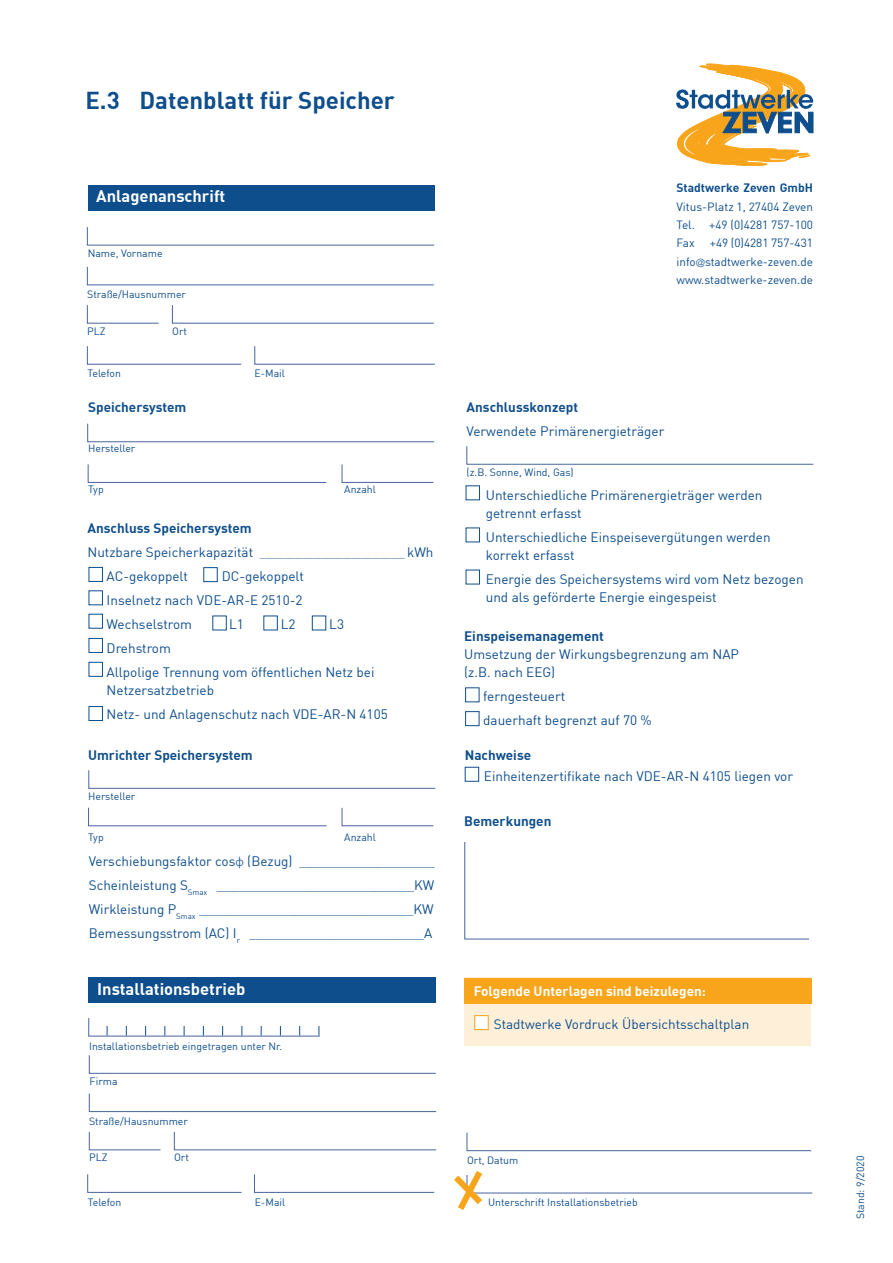
<style>
.page{position:relative;width:893px;height:1263px;background:#fff}
.page>*{position:absolute;margin:0;border:0;box-sizing:border-box;transform-origin:0 0}
.t1{font:700 24px "DIN";color:#0f4e8c}
.t2{font:700 16.5px "DIN";color:#fff}
.t3{font:13.5px/24px "DIN";color:#0f4e8c}
.t4{font:700 13.5px "DIN";color:#0f4e8c}
.t5{font:700 13.5px "DIN";color:#fff}
.t6{font:700 12px "DIN";color:#0f4e8c}
.t7{font:11.85px/18.3px "DIN";color:#0f4e8c;text-align:justify}
.t8{font:10.5px "DIN";color:#0f4e8c}
.t9{font:10.5px "DINOT";color:#0f4e8c}
.t10{font:9px "DIN";color:#0f4e8c}
.s1{font-size:13.5px}
.s2{font-family:"Calibri";font-weight:300}
.s3{font-size:10.5px}
.s4{font-family:"Frutiger";font-weight:300;font-stretch:condensed}
</style>
<div class="page">
<svg style="left:87px;top:266px;width:347px;height:19px"></svg>
<svg style="left:87px;top:423px;width:348px;height:19px"></svg>
<svg style="left:88px;top:770px;width:348px;height:19px"></svg>
<svg style="left:87px;top:227px;width:348px;height:18px"></svg>
<svg style="left:87px;top:346px;width:155px;height:19px"></svg>
<svg style="left:254px;top:346px;width:181px;height:19px"></svg>
<svg style="left:172px;top:305px;width:262px;height:19px"></svg>
<svg style="left:87px;top:305px;width:72px;height:19px"></svg>
<svg style="left:676px;top:64px;width:138px;height:102px"></svg>
<svg style="left:88px;top:464px;width:239px;height:19px"></svg>
<svg style="left:342px;top:464px;width:92px;height:19px"></svg>
<svg style="left:88px;top:807px;width:239px;height:19px"></svg>
<svg style="left:342px;top:807px;width:92px;height:19px"></svg>
<div style="left:89px;top:567px;width:14px;height:15px;border:1px solid #0f4e8c"></div>
<div style="left:89px;top:591px;width:14px;height:14px;border:1px solid #0f4e8c"></div>
<div style="left:89px;top:614px;width:14px;height:14px;border:1px solid #0f4e8c"></div>
<div style="left:89px;top:638px;width:14px;height:15px;border:1px solid #0f4e8c"></div>
<div style="left:312px;top:616px;width:14px;height:14px;border:1px solid #0f4e8c"></div>
<div style="left:89px;top:662px;width:14px;height:14px;border:1px solid #0f4e8c"></div>
<div style="left:89px;top:706px;width:14px;height:15px;border:1px solid #0f4e8c"></div>
<div style="left:204px;top:567px;width:13px;height:15px;border:1px solid #0f4e8c"></div>
<div style="left:465px;top:688px;width:14px;height:14px;border:1px solid #0f4e8c"></div>
<div style="left:465px;top:711px;width:14px;height:15px;border:1px solid #0f4e8c"></div>
<div style="left:465px;top:767px;width:14px;height:14px;border:1px solid #0f4e8c"></div>
<svg style="left:467px;top:1132px;width:345px;height:19px"></svg>
<svg style="left:464px;top:842px;width:345px;height:97px"></svg>
<svg style="left:454px;top:1171px;width:359px;height:39px"></svg>
<svg style="left:87px;top:1174px;width:155px;height:19px"></svg>
<svg style="left:254px;top:1174px;width:181px;height:19px"></svg>
<svg style="left:89px;top:1093px;width:348px;height:19px"></svg>
<svg style="left:89px;top:1055px;width:347px;height:19px"></svg>
<svg style="left:174px;top:1131px;width:263px;height:19px"></svg>
<svg style="left:89px;top:1131px;width:72px;height:19px"></svg>
<div style="left:89px;top:978px;width:347px;height:25px;background:#0f4e8c"></div>
<svg style="left:88px;top:1018px;width:232px;height:18px"></svg>
<div style="left:88px;top:185px;width:347px;height:25px;background:#0f4e8c"></div>
<div style="left:465px;top:978px;width:346px;height:68px;background:#feefd8"></div>
<div style="left:465px;top:978px;width:347px;height:25px;background:#f9a51b"></div>
<div style="left:475px;top:1015px;width:13px;height:15px;background:#fff;border:1px solid #f9a51b"></div>
<svg style="left:466px;top:446px;width:348px;height:19px"></svg>
<div style="left:466px;top:486px;width:14px;height:14px;border:1px solid #0f4e8c"></div>
<div style="left:466px;top:528px;width:14px;height:14px;border:1px solid #0f4e8c"></div>
<div style="left:466px;top:570px;width:14px;height:14px;border:1px solid #0f4e8c"></div>
<h1 class="t1" style="left:85px;top:85px;width:311px">E.3 Datenblatt für Speicher</h1>
<p class="t2" style="left:96px;top:186px;width:131px">Anlagenanschrift</p>
<p class="t8" style="left:88px;top:247px;width:76px">Name, Vorname</p>
<p class="t8" style="left:87px;top:287px;width:100px">Straße/Hausnummer</p>
<p class="t8" style="left:87px;top:324px;width:20px">PLZ</p>
<p class="t8" style="left:172px;top:324px;width:16px">Ort</p>
<p class="t8" style="left:88px;top:367px;width:35px">Telefon</p>
<p class="t8" style="left:254px;top:367px;width:32px">E-Mail</p>
<p class="t4" style="left:88px;top:398px;width:100px">Speichersystem</p>
<p class="t8" style="left:88px;top:442px;width:49px">Hersteller</p>
<p class="t8" style="left:88px;top:483px;width:17px">Typ</p>
<p class="t8" style="left:344px;top:483px;width:33px">Anzahl</p>
<p class="t4" style="left:87px;top:519px;width:166px">Anschluss Speichersystem</p>
<p class="t10" style="left:87px;top:548px;width:348px"><span class="s1">Nutzbare Speicherkapazität</span> ______________________________ <span class="s1">kWh</span></p>
<p class="t3" style="left:107px;top:564px;width:83px">AC-gekoppelt</p>
<p class="t3" style="left:107px;top:564px;width:199px;text-align:justify;text-indent:115px">DC-gekoppelt Inselnetz nach VDE-AR-E 2510-2<br>Wechselstrom</p>
<p class="t3" style="left:229px;top:612px;width:16px">L1</p>
<p class="t3" style="left:281px;top:612px;width:16px">L2</p>
<p class="t3" style="left:329px;top:612px;width:16px">L3</p>
<p class="t3" style="left:107px;top:636px;width:269px">Drehstrom<br>Allpolige Trennung vom öffentlichen Netz bei</p>
<p class="t3" style="left:107px;top:678px;width:283px">Netzersatzbetrieb<br>Netz- und Anlagenschutz nach VDE-AR-N 4105</p>
<p class="t4" style="left:88px;top:746px;width:166px">Umrichter Speichersystem</p>
<p class="t8" style="left:88px;top:790px;width:49px">Hersteller</p>
<p class="t8" style="left:88px;top:830px;width:17px">Typ</p>
<p class="t8" style="left:344px;top:830px;width:33px">Anzahl</p>
<p class="t3" style="left:89px;top:849px;width:347px">Verschiebungsfaktor cos<span class="s2">φ</span> (Bezug) <span class="s3">________________________</span></p>
<p class="t8" style="left:89px;top:880px;width:347px"><span class="s1">Scheinleistung S</span><sub>Smax</sub> ___________________________________<span class="s1">KW</span></p>
<p class="t8" style="left:89px;top:904px;width:346px"><span class="s1">Wirkleistung P</span><sub>Smax</sub> ______________________________________<span class="s1">KW</span></p>
<p class="t8" style="left:89px;top:928px;width:345px"><span class="s1">Bemessungsstrom (AC) I</span><sub>r</sub> _______________________________<span class="s1">A</span></p>
<p class="t2" style="left:97px;top:978px;width:150px">Installationsbetrieb</p>
<p class="t8" style="left:89px;top:1040px;width:195px">Installationsbetrieb eingetragen unter Nr.</p>
<p class="t8" style="left:90px;top:1075px;width:29px">Firma</p>
<p class="t8" style="left:89px;top:1114px;width:100px">Straße/Hausnummer</p>
<p class="t8" style="left:89px;top:1151px;width:20px">PLZ</p>
<p class="t8" style="left:174px;top:1151px;width:16px">Ort</p>
<p class="t6" style="left:676px;top:180px;width:138px">Stadtwerke Zeven GmbH</p>
<p class="t7" style="left:676px;top:197px;width:138px">Vitus-Platz 1, 27404 Zeven Tel. +49 (0)4281 757-100<br>Fax</p>
<p class="t7" style="left:676px;top:234px;width:138px;text-indent:33px">+49 (0)4281 757-431 info<span class="s4">@</span>stadtwerke-zeven.de www.stadtwerke-zeven.de</p>
<p class="t4" style="left:467px;top:398px;width:113px">Anschlusskonzept</p>
<p class="t3" style="left:467px;top:419px;width:199px">Verwendete Primärenergieträger</p>
<p class="t8" style="left:467px;top:466px;width:109px">(z.B. Sonne, Wind, Gas)</p>
<p class="t3" style="left:486px;top:486px;width:278px;line-height:18px">Unterschiedliche Primärenergieträger werden getrennt erfasst</p>
<p class="t3" style="left:486px;top:528px;width:286px;line-height:18px">Unterschiedliche Einspeisevergütungen werden korrekt erfasst</p>
<p class="t3" style="left:486px;top:570px;width:319px;line-height:18px">Energie des Speichersystems wird vom Netz bezogen und als geförderte Energie eingespeist</p>
<p class="t4" style="left:464px;top:627px;width:141px">Einspeisemanagement</p>
<p class="t3" style="left:464px;top:645px;width:276px;line-height:18px">Umsetzung der Wirkungsbegrenzung am NAP (z.B. nach EEG)</p>
<p class="t3" style="left:483px;top:684px;width:170px">ferngesteuert<br>dauerhaft begrenzt auf 70 %</p>
<p class="t4" style="left:465px;top:746px;width:68px">Nachweise</p>
<p class="t3" style="left:484px;top:763px;width:311px">Einheitenzertifikate nach VDE-AR-N 4105 liegen vor</p>
<p class="t4" style="left:464px;top:812px;width:89px">Bemerkungen</p>
<p class="t5" style="left:474px;top:982px;width:234px">Folgende Unterlagen sind beizulegen:</p>
<p class="t3" style="left:494px;top:1012px;width:257px">Stadtwerke Vordruck Übersichtsschaltplan</p>
<p class="t8" style="left:467px;top:1153px;width:53px">Ort, Datum</p>
<p class="t8" style="left:88px;top:1195px;width:35px">Telefon</p>
<p class="t8" style="left:255px;top:1195px;width:32px">E-Mail</p>
<p class="t8" style="left:488px;top:1195px;width:151px">Unterschrift Installationsbetrieb</p>
<p class="t9" style="left:854px;top:1219px;width:65px;rotate:-90deg">Stand: 9/2020</p>
</div>
